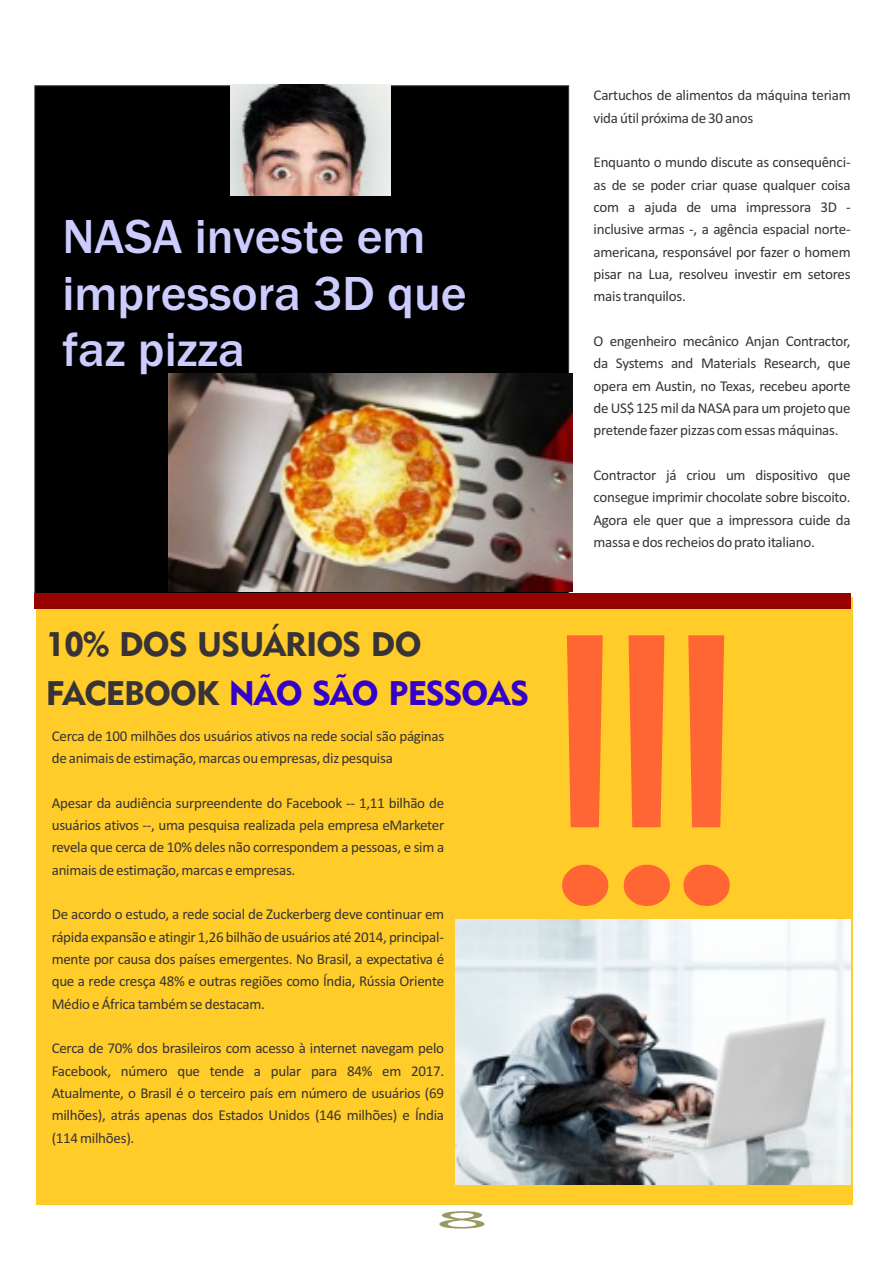
<style>
.page{position:relative;width:893px;height:1263px;background:#fff}
.page>*{position:absolute;margin:0;border:0;box-sizing:border-box;transform-origin:0 0}
.t1{font:381.6px "Ebrima";color:#f63;scale:1.12 1}
.t2{font:500 49.5px/56.1px "Franklin Gothic";color:#ccf}
.t3{font:33.75px/49.3px "Geometric 415 BT Black A";letter-spacing:-.025em;color:#383336}
.t4{font:24px "Ebrima";color:#996;scale:4.24 1}
.t5{font:15px/22.4px "Calibri";letter-spacing:-.02em;color:#383336;text-align:justify}
.s1{color:#30c}
</style>
<div class="page">
<div style="left:35px;top:85px;width:534px;height:508px;background:#000"></div>
<img style="left:168px;top:373px;width:405px;height:219px">
<div style="left:36px;top:597px;width:816px;height:607px;background:#ffcc29"></div>
<img style="left:456px;top:919px;width:394px;height:266px">
<div style="left:34px;top:593px;width:816px;height:15px;background:#900"></div>
<img style="left:230px;top:85px;width:160px;height:111px">
<h2 class="t2" style="left:62px;top:213px;width:406px">NASA investe em impressora 3D que faz pizza</h2>
<h3 class="t3" style="left:46px;top:622px;width:485px">10% DOS USUÁRIOS DO<br>FACEBOOK <span class="s1">NÃO SÃO PESSOAS</span></h3>
<p class="t5" style="left:52px;top:726px;width:394px">Cerca de 100 milhões dos usuários ativos na rede social são páginas de animais de estimação, marcas ou empresas, diz pesquisa</p>
<p class="t5" style="left:52px;top:793px;width:394px">Apesar da audiência surpreendente do Facebook -- 1,11 bilhão de usuários ativos --, uma pesquisa realizada pela empresa eMarketer revela que cerca de 10% deles não correspondem a pessoas, e sim a animais de estimação, marcas e empresas.</p>
<p class="t5" style="left:52px;top:904px;width:394px">De acordo o estudo, a rede social de Zuckerberg deve continuar em rápida expansão e atingir 1,26 bilhão de usuários até 2014, principal&shy;mente por causa dos países emergentes. No Brasil, a expectativa é que a rede cresça 48% e outras regiões como Índia, Rússia Oriente Médio e África também se destacam.</p>
<p class="t5" style="left:52px;top:1038px;width:394px">Cerca de 70% dos brasileiros com acesso à internet navegam pelo Facebook, número que tende a pular para 84% em 2017.<br>Atualmente, o Brasil é o terceiro país em número de usuários (69 milhões), atrás apenas dos Estados Unidos (146 milhões) e Índia (114 milhões).</p>
<h3 class="t4" style="left:434px;top:1211px;width:14px">8</h3>
<p class="t5" style="left:594px;top:85px;width:259px">Cartuchos de alimentos da máquina teriam vida útil próxima de 30 anos</p>
<p class="t5" style="left:594px;top:152px;width:259px">Enquanto o mundo discute as consequênci&shy;as de se poder criar quase qualquer coisa com a ajuda de uma impressora 3D - inclusive armas -, a agência espacial norte&shy;americana, responsável por fazer o homem pisar na Lua, resolveu investir em setores mais tranquilos.</p>
<p class="t5" style="left:594px;top:331px;width:259px">O engenheiro mecânico Anjan Contractor, da Systems and Materials Research, que opera em Austin, no Texas, recebeu aporte de US$ 125 mil da NASA para um projeto que pretende fazer pizzas com essas máquinas.</p>
<p class="t5" style="left:593px;top:465px;width:259px">Contractor já criou um dispositivo que consegue imprimir chocolate sobre biscoito.<br>Agora ele quer que a impressora cuide da massa e dos recheios do prato italiano.</p>
<h1 class="t1" style="left:524px;top:625px;width:218px">!!!</h1>
</div>
